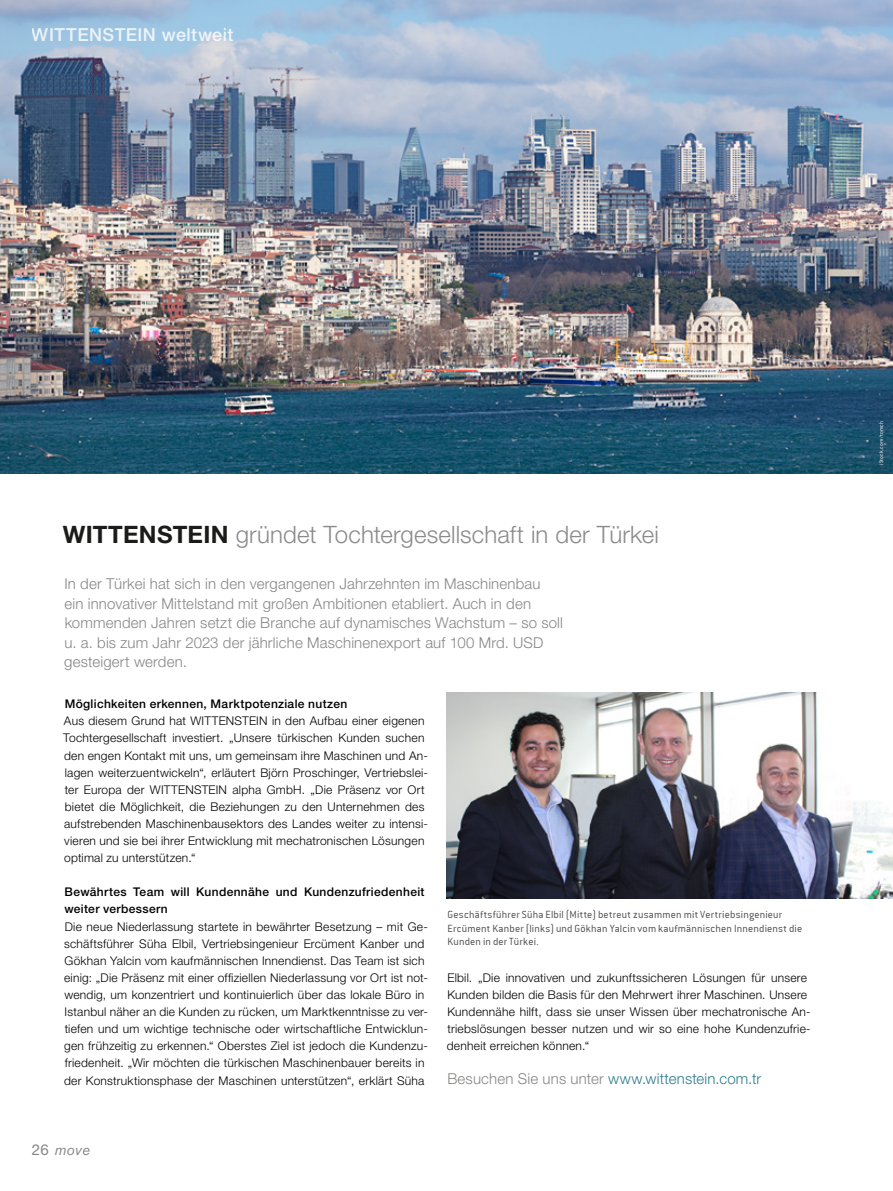
<style>
.page{position:relative;width:893px;height:1191px;background:#fff}
.page>*{position:absolute;margin:0;border:0;box-sizing:border-box;transform-origin:0 0}
.t1{font:300 24px "Helvetica Neue LT";letter-spacing:.005em;color:#8a8b8a}
.t2{font:500 18px "Helvetica Neue LT";letter-spacing:.025em;color:#fff}
.t3{font:300 15px/19.5px "Helvetica Neue LT";letter-spacing:.01em;color:#878786}
.t4{font:300 15px "Helvetica Neue LT";letter-spacing:.01em;color:#2d7c8d}
.t5{font:italic 15px "Akzidenz Grotesk BQ";color:#878786}
.t6{font:300 12px/17.1px "Helvetica Neue LT";letter-spacing:.02em;color:#000}
.t7{font:500 12px/17.1px "Helvetica Neue LT";letter-spacing:.03em;color:#000}
.t8{font:11.25px/13.5px "Conduit ITCTT Light";letter-spacing:.015em;color:#494948}
.t9{font:6px "Conduit ITCTT Light";letter-spacing:.03em;color:#fff}
.s1{font-weight:700;color:#1b1b1a}
.s2{color:#878786}
.s3{font-family:"Helvetica Neue LT";font-style:normal}
</style>
<div class="page">
<img style="left:0;top:0;width:893px;height:474px">
<img style="left:447px;top:692px;width:446px;height:206px">
<h2 class="t2" style="left:32px;top:24px;width:203px">WITTENSTEIN weltweit</h2>
<h1 class="t1" style="left:63px;top:519px;width:598px"><span class="s1">WITTENSTEIN</span> gründet Tochtergesellschaft in der Türkei</h1>
<p class="t3" style="left:64px;top:574px;width:500px">In der Türkei hat sich in den vergangenen Jahrzehnten im Maschinenbau ein innovativer Mittelstand mit großen Ambitionen etabliert. Auch in den kommenden Jahren setzt die Branche auf dynamisches Wachstum – so soll u. a. bis zum Jahr 2023 der jährliche Maschinenexport auf 100 Mrd. USD gesteigert werden.</p>
<p class="t7" style="left:65px;top:695px;width:284px">Möglichkeiten erkennen, Marktpotenziale nutzen</p>
<p class="t6" style="left:63px;top:712px;width:366px">Aus diesem Grund hat WITTENSTEIN in den Aufbau einer eigenen Tochtergesellschaft investiert. „Unsere türkischen Kunden suchen den engen Kontakt mit uns, um gemeinsam ihre Maschinen und An&shy;lagen weiterzuentwickeln“, erläutert Björn Proschinger, Vertriebslei&shy;ter Europa der WITTENSTEIN alpha GmbH. „Die Präsenz vor Ort bietet die Möglichkeit, die Beziehungen zu den Unternehmen des aufstrebenden Maschinenbausektors des Landes weiter zu intensi&shy;vieren und sie bei ihrer Entwicklung mit mechatronischen Lösungen optimal zu unterstützen.“</p>
<p class="t7" style="left:64px;top:883px;width:362px">Bewährtes Team will Kundennähe und Kundenzufriedenheit weiter verbessern</p>
<p class="t6" style="left:64px;top:917px;width:365px">Die neue Niederlassung startete in bewährter Besetzung – mit Ge&shy;schäftsführer Süha Elbil, Vertriebsingenieur Ercüment Kanber und Gökhan Yalcin vom kaufmännischen Innendienst. Das Team ist sich einig: „Die Präsenz mit einer offiziellen Niederlassung vor Ort ist not&shy;wendig, um konzentriert und kontinuierlich über das lokale Büro in Istanbul näher an die Kunden zu rücken, um Marktkenntnisse zu ver&shy;tiefen und um wichtige technische oder wirtschaftliche Entwicklun&shy;gen frühzeitig zu erkennen.“ Oberstes Ziel ist jedoch die Kundenzu&shy;friedenheit. „Wir möchten die türkischen Maschinenbauer bereits in der Konstruktionsphase der Maschinen unterstützen“, erklärt Süha</p>
<p class="t8" style="left:447px;top:908px;width:356px">Geschäftsführer Süha Elbil (Mitte) betreut zusammen mit Vertriebsingenieur<br>Ercüment Kanber (links) und Gökhan Yalcin vom kaufmännischen Innendienst die<br>Kunden in der Türkei.</p>
<p class="t6" style="left:447px;top:968px;width:365px">Elbil. „Die innovativen und zukunftssicheren Lösungen für unsere Kunden bilden die Basis für den Mehrwert ihrer Maschinen. Unsere Kundennähe hilft, dass sie unser Wissen über mechatronische An&shy;triebslösungen besser nutzen und wir so eine hohe Kundenzufrie&shy;denheit erreichen können.“</p>
<p class="t4" style="left:447px;top:1070px;width:315px"><span class="s2">Besuchen Sie uns unter</span> www.wittenstein.com.tr</p>
<p class="t5" style="left:32px;top:1140px;width:59px"><span class="s3">26</span> move</p>
<p class="t9" style="left:878px;top:465px;width:45px;rotate:-90deg">iStock.com/tomch</p>
</div>
